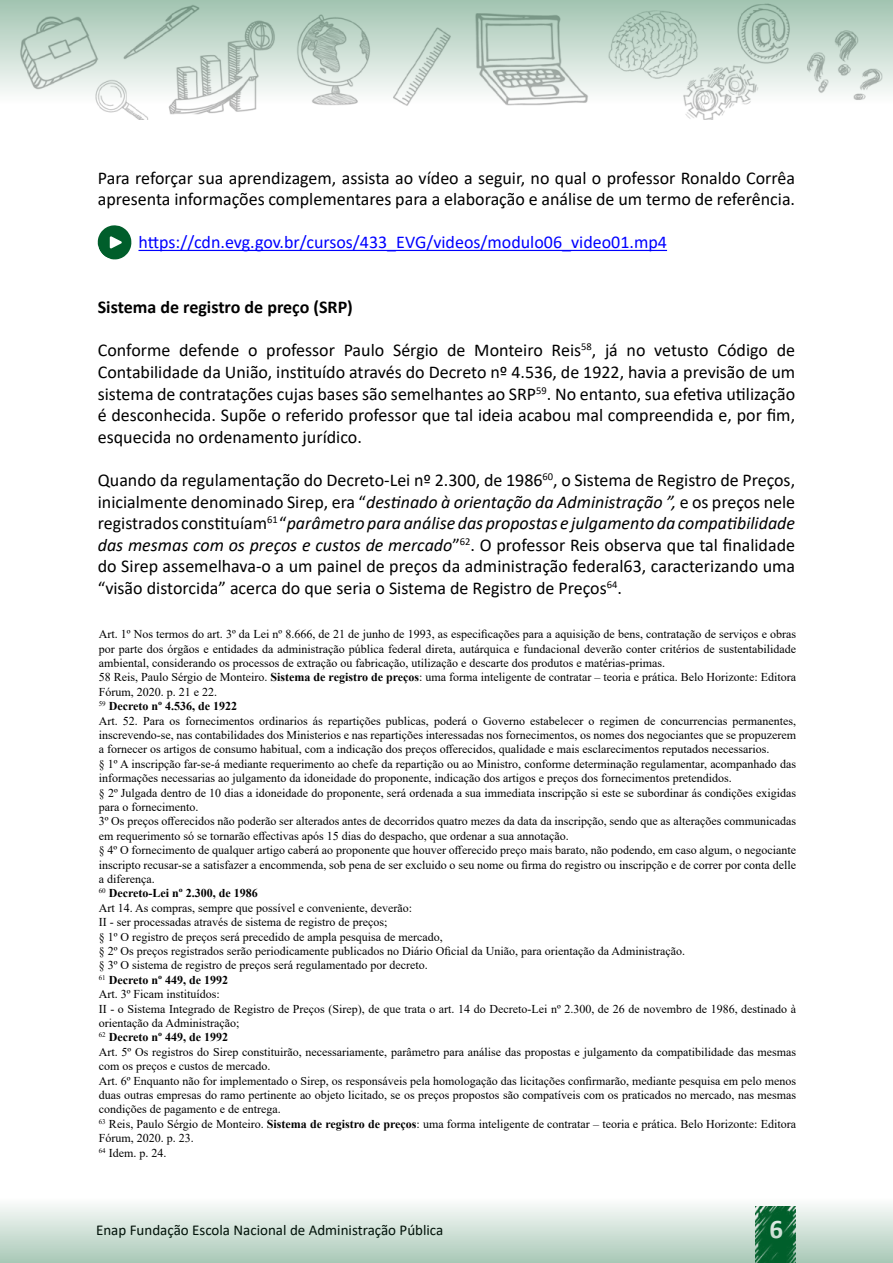
<style>
.page{position:relative;width:893px;height:1263px;background:#fff}
.page>*{position:absolute;margin:0;border:0;box-sizing:border-box;transform-origin:0 0}
.t1{font:700 27px "Calibri";color:#fff}
.t2{font:18px/21.6px "Calibri";color:#000;text-align:justify}
.t3{font:18px "Calibri";color:#00f}
.t4{font:700 18px "Calibri";color:#000}
.t5{font:15px "Calibri";color:#000}
.t6{font:12px/14.4px "Times New Roman";color:#000}
.s1{font-style:italic}
.s2{font-weight:700}
</style>
<div class="page">
<svg style="left:0;top:0;width:893px;height:120px"></svg>
<svg style="left:0;top:1205px;width:893px;height:58px;background:#c5dacf"></svg>
<hr style="left:138px;top:250px;width:529px;height:1px;background:#00f">
<svg style="left:98px;top:225px;width:33px;height:35px"></svg>
<h2 class="t2" style="left:98px;top:166px;width:699px">Para reforçar sua aprendizagem, assista ao vídeo a seguir, no qual o professor Ronaldo Corrêa apresenta informações complementares para a elaboração e análise de um termo de referência.</h2>
<h2 class="t3" style="left:138px;top:230px;width:530px">https://cdn.evg.gov.br/cursos/433_EVG/videos/modulo06_video01.mp4</h2>
<h2 class="t4" style="left:98px;top:294px;width:257px">Sistema de registro de preço (SRP)</h2>
<p class="t2" style="left:98px;top:339px;width:699px">Conforme defende o professor Paulo Sérgio de Monteiro Reis<sup>58</sup>, já no vetusto Código de Contabilidade da União, instituído através do Decreto nº 4.536, de 1922, havia a previsão de um sistema de contratações cujas bases são semelhantes ao SRP<sup>59</sup>. No entanto, sua efetiva utilização é desconhecida. Supõe o referido professor que tal ideia acabou mal compreendida e, por fim, esquecida no ordenamento jurídico.</p>
<p class="t2" style="left:98px;top:469px;width:699px">Quando da regulamentação do Decreto-Lei nº 2.300, de 1986<sup>60</sup>, o Sistema de Registro de Preços, inicialmente denominado Sirep, era “<span class="s1">destinado à orientação da Administração ”,</span> e os preços nele registrados constituíam<sup>61</sup> “<span class="s1">parâmetro para análise das propostas e julgamento da compatibilidade das mesmas com os preços e custos de mercado</span>”<sup>62</sup>. O professor Reis observa que tal finalidade do Sirep assemelhava-o a um painel de preços da administração federal63, caracterizando uma “visão distorcida” acerca do que seria o Sistema de Registro de Preços<sup>64</sup>.</p>
<p class="t6" style="left:99px;top:627px;width:699px">Art. 1º Nos termos do art. 3º da Lei nº 8.666, de 21 de junho de 1993, as especificações para a aquisição de bens, contratação de serviços e obras por parte dos órgãos e entidades da administração pública federal direta, autárquica e fundacional deverão conter critérios de sustentabilidade ambiental, considerando os processos de extração ou fabricação, utilização e descarte dos produtos e matérias-primas.<br>58 Reis, Paulo Sérgio de Monteiro. <span class="s2">Sistema de registro de preços</span>: uma forma inteligente de contratar – teoria e prática. Belo Horizonte: Editora Fórum, 2020. p. 21 e 22.<br><sup>59</sup> <span class="s2">Decreto nº 4.536, de 1922<br></span>Art. 52. Para os fornecimentos ordinarios ás repartições publicas, poderá o Governo estabelecer o regimen de concurrencias permanentes, inscrevendo-se, nas contabilidades dos Ministerios e nas repartições interessadas nos fornecimentos, os nomes dos negociantes que se propuzerem a fornecer os artigos de consumo habitual, com a indicação dos preços offerecidos, qualidade e mais esclarecimentos reputados necessarios.<br>§ 1º A inscripção far-se-á mediante requerimento ao chefe da repartição ou ao Ministro, conforme determinação regulamentar, acompanhado das informações necessarias ao julgamento da idoneidade do proponente, indicação dos artigos e preços dos fornecimentos pretendidos.<br>§ 2º Julgada dentro de 10 dias a idoneidade do proponente, será ordenada a sua immediata inscripção si este se subordinar ás condições exigidas para o fornecimento.<br>3º Os preços offerecidos não poderão ser alterados antes de decorridos quatro mezes da data da inscripção, sendo que as alterações communicadas em requerimento só se tornarão effectivas após 15 dias do despacho, que ordenar a sua annotação.<br>§ 4º O fornecimento de qualquer artigo caberá ao proponente que houver offerecido preço mais barato, não podendo, em caso algum, o negociante inscripto recusar-se a satisfazer a encommenda, sob pena de ser excluido o seu nome ou firma do registro ou inscripção e de correr por conta delle a diferença.<br><sup>60</sup> <span class="s2">Decreto-Lei nº 2.300, de 1986<br></span>Art 14. As compras, sempre que possível e conveniente, deverão:<br>II - ser processadas através de sistema de registro de preços;<br>§ 1º O registro de preços será precedido de ampla pesquisa de mercado,<br>§ 2º Os preços registrados serão periodicamente publicados no Diário Oficial da União, para orientação da Administração.<br>§ 3º O sistema de registro de preços será regulamentado por decreto.<br><sup>61</sup> <span class="s2">Decreto nº 449, de 1992<br></span>Art. 3º Ficam instituídos:<br>II - o Sistema Integrado de Registro de Preços (Sirep), de que trata o art. 14 do Decreto-Lei nº 2.300, de 26 de novembro de 1986, destinado à orientação da Administração;<br><sup>62</sup> <span class="s2">Decreto nº 449, de 1992<br></span>Art. 5º Os registros do Sirep constituirão, necessariamente, parâmetro para análise das propostas e julgamento da compatibilidade das mesmas com os preços e custos de mercado.<br>Art. 6º Enquanto não for implementado o Sirep, os responsáveis pela homologação das licitações confirmarão, mediante pesquisa em pelo menos duas outras empresas do ramo pertinente ao objeto licitado, se os preços propostos são compatíveis com os praticados no mercado, nas mesmas condições de pagamento e de entrega.<br><sup>63</sup> Reis, Paulo Sérgio de Monteiro. <span class="s2">Sistema de registro de preços</span>: uma forma inteligente de contratar – teoria e prática. Belo Horizonte: Editora Fórum, 2020. p. 23.<br><sup>64</sup> Idem. p. 24.</p>
<p class="t5" style="left:96px;top:1220px;width:349px">Enap Fundação Escola Nacional de Administração Pública</p>
<h1 class="t1" style="left:769px;top:1210px;width:15px">6</h1>
</div>
